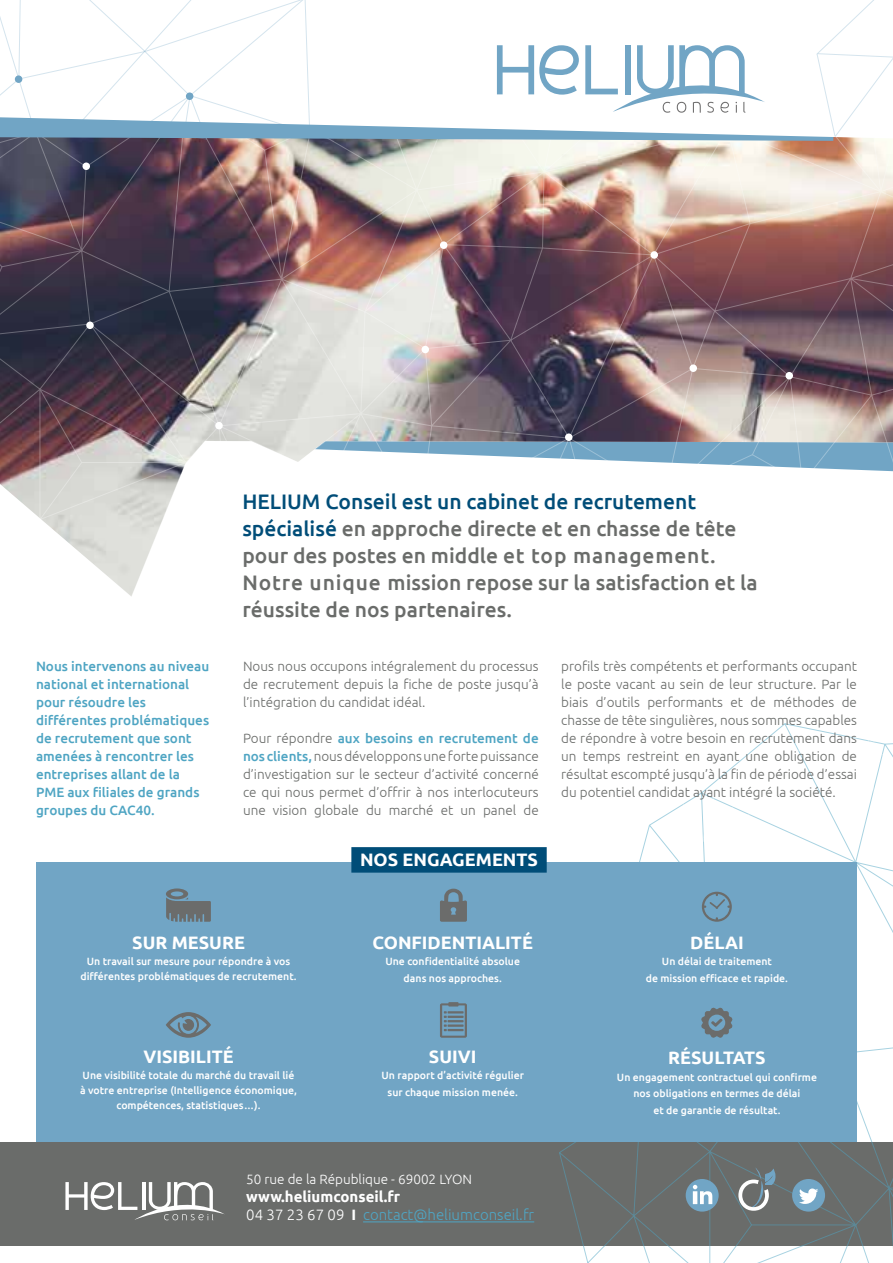
<style>
.page{position:relative;width:893px;height:1263px;background:#fff}
.page>*{position:absolute;margin:0;border:0;box-sizing:border-box;transform-origin:0 0}
.t1{font:500 21px/27px "Ubuntu";color:#6a6c6a}
.t2{font:700 18px "Ubuntu";color:#fff}
.t3{font:300 15px/18px "Ubuntu";color:#4fa5c3}
.t4{font:300 13.5px/18px "Ubuntu";color:#6a6c6a;text-align:justify}
.t5{font:500 13.5px/18px "Ubuntu";color:#4fa5c3}
.t6{font:300 13.5px "Ubuntu";color:#fff}
.t7{font:500 10.5px/16.5px "Ubuntu";color:#fff;text-align:center}
.s1{color:#004d78}
.s2{font-weight:500;color:#4fa5c3}
.s3{font-weight:700;color:#fff}
.s4{color:#fff}
</style>
<div class="page">
<div style="left:0;top:1142px;width:893px;height:103px;background:#6a6c6a"></div>
<svg style="left:559px;top:874px;width:334px;height:389px"></svg>
<div style="left:36px;top:862px;width:821px;height:280px;background:#71a5c5"></div>
<img style="left:0;top:138px;width:893px;height:736px">
<hr style="left:363px;top:1221px;width:171px;height:1px;background:#4fa5c3">
<svg style="left:65px;top:1182px;width:159px;height:38px"></svg>
<div style="left:82px;top:162px;width:8px;height:8px;background:#fff;border-radius:50%"></div>
<div style="left:86px;top:322px;width:8px;height:7px;background:#fff;border-radius:50%"></div>
<div style="left:440px;top:241px;width:7px;height:8px;background:#fff;border-radius:50%"></div>
<div style="left:689px;top:364px;width:8px;height:8px;background:#fff;border-radius:50%"></div>
<div style="left:565px;top:433px;width:7px;height:8px;background:#fff;border-radius:50%"></div>
<div style="left:422px;top:346px;width:7px;height:7px;background:#fff;border-radius:50%"></div>
<div style="left:215px;top:422px;width:8px;height:7px;background:#fff;border-radius:50%"></div>
<div style="left:650px;top:251px;width:8px;height:8px;background:#fff;border-radius:50%"></div>
<div style="left:785px;top:372px;width:8px;height:7px;background:#fff;border-radius:50%"></div>
<div style="left:351px;top:847px;width:196px;height:26px;background:#004d78"></div>
<div style="left:686px;top:1179px;width:33px;height:32px;background:#71a5c5;border-radius:50%"></div>
<svg style="left:693px;top:1185px;width:19px;height:19px"></svg>
<div style="left:792px;top:1179px;width:33px;height:32px;background:#71a5c5;border-radius:50%"></div>
<svg style="left:799px;top:1188px;width:19px;height:16px"></svg>
<svg style="left:769px;top:1168px;width:8px;height:17px"></svg>
<svg style="left:738px;top:1167px;width:31px;height:44px"></svg>
<svg style="left:330px;top:46px;width:530px;height:92px"></svg>
<svg style="left:497px;top:45px;width:82px;height:50px"></svg>
<svg style="left:585px;top:45px;width:180px;height:68px"></svg>
<svg style="left:0;top:0;width:330px;height:140px"></svg>
<svg style="left:817px;top:0;width:76px;height:137px"></svg>
<svg style="left:440px;top:889px;width:27px;height:33px"></svg>
<svg style="left:166px;top:888px;width:45px;height:34px"></svg>
<svg style="left:440px;top:1002px;width:27px;height:36px"></svg>
<svg style="left:166px;top:1012px;width:45px;height:26px"></svg>
<svg style="left:701px;top:1007px;width:32px;height:31px"></svg>
<svg style="left:702px;top:892px;width:30px;height:30px"></svg>
<h1 class="t1" style="left:242px;top:487px;width:517px"><span class="s1">HELIUM Conseil est un cabinet de recrutement spécialisé</span> en approche directe et en chasse de tête pour des postes en middle et top management.<br>Notre unique mission repose sur la satisfaction et la réussite de nos partenaires.</h1>
<p class="t5" style="left:36px;top:657px;width:175px">Nous intervenons au niveau national et international pour résoudre les différentes problématiques de recrutement que sont amenées à rencontrer les entreprises allant de la<br>PME aux filiales de grands groupes du CAC40.</p>
<p class="t4" style="left:243px;top:657px;width:297px">Nous nous occupons intégralement du processus de recrutement depuis la fiche de poste jusqu’à l’intégration du candidat idéal.</p>
<p class="t4" style="left:243px;top:729px;width:297px">Pour répondre <span class="s2">aux besoins en recrutement de nos clients,</span> nous développons une forte puissance d’investigation sur le secteur d’activité concerné ce qui nous permet d’offrir à nos interlocuteurs une vision globale du marché et un panel de</p>
<h2 class="t2" style="left:360px;top:848px;width:180px">NOS ENGAGEMENTS</h2>
<p class="t4" style="left:561px;top:657px;width:297px">profils très compétents et performants occupant le poste vacant au sein de leur structure. Par le biais d’outils performants et de méthodes de chasse de tête singulières, nous sommes capables de répondre à votre besoin en recrutement dans un temps restreint en ayant une obligation de résultat escompté jusqu’à la fin de période d’essai du potentiel candidat ayant intégré la société.</p>
<h2 class="t2" style="left:132px;top:931px;width:114px">SUR MESURE</h2>
<p class="t7" style="left:80px;top:953px;width:218px;line-height:15px">Un travail sur mesure pour répondre à vos différentes problématiques de recrutement.</p>
<h2 class="t2" style="left:143px;top:1045px;width:92px">VISIBILITÉ</h2>
<p class="t7" style="left:80px;top:1067px;width:218px;line-height:15px">Une visibilité totale du marché du travail lié à votre entreprise (Intelligence économique, compétences, statistiques…).</p>
<h2 class="t2" style="left:373px;top:931px;width:162px">CONFIDENTIALITÉ</h2>
<p class="t7" style="left:385px;top:953px;width:136px">Une confidentialité absolue dans nos approches.</p>
<h2 class="t2" style="left:429px;top:1045px;width:49px">SUIVI</h2>
<p class="t7" style="left:382px;top:1067px;width:144px">Un rapport d’activité régulier sur chaque mission menée.</p>
<p class="t6" style="left:246px;top:1171px;width:227px">50 rue de la République - 69002 LYON</p>
<p class="t3" style="left:246px;top:1187px;width:290px"><span class="s3">www.heliumconseil.fr<br></span><span class="s4">04 37 23 67 09</span> <span class="s3">I</span> contact@heliumconseil.fr</p>
<h2 class="t2" style="left:690px;top:931px;width:55px">DÉLAI</h2>
<p class="t7" style="left:646px;top:953px;width:144px">Un délai de traitement<br>de mission efficace et rapide.</p>
<h2 class="t2" style="left:668px;top:1047px;width:99px">RÉSULTATS</h2>
<p class="t7" style="left:617px;top:1068px;width:202px">Un engagement contractuel qui confirme nos obligations en termes de délai<br>et de garantie de résultat.</p>
</div>
